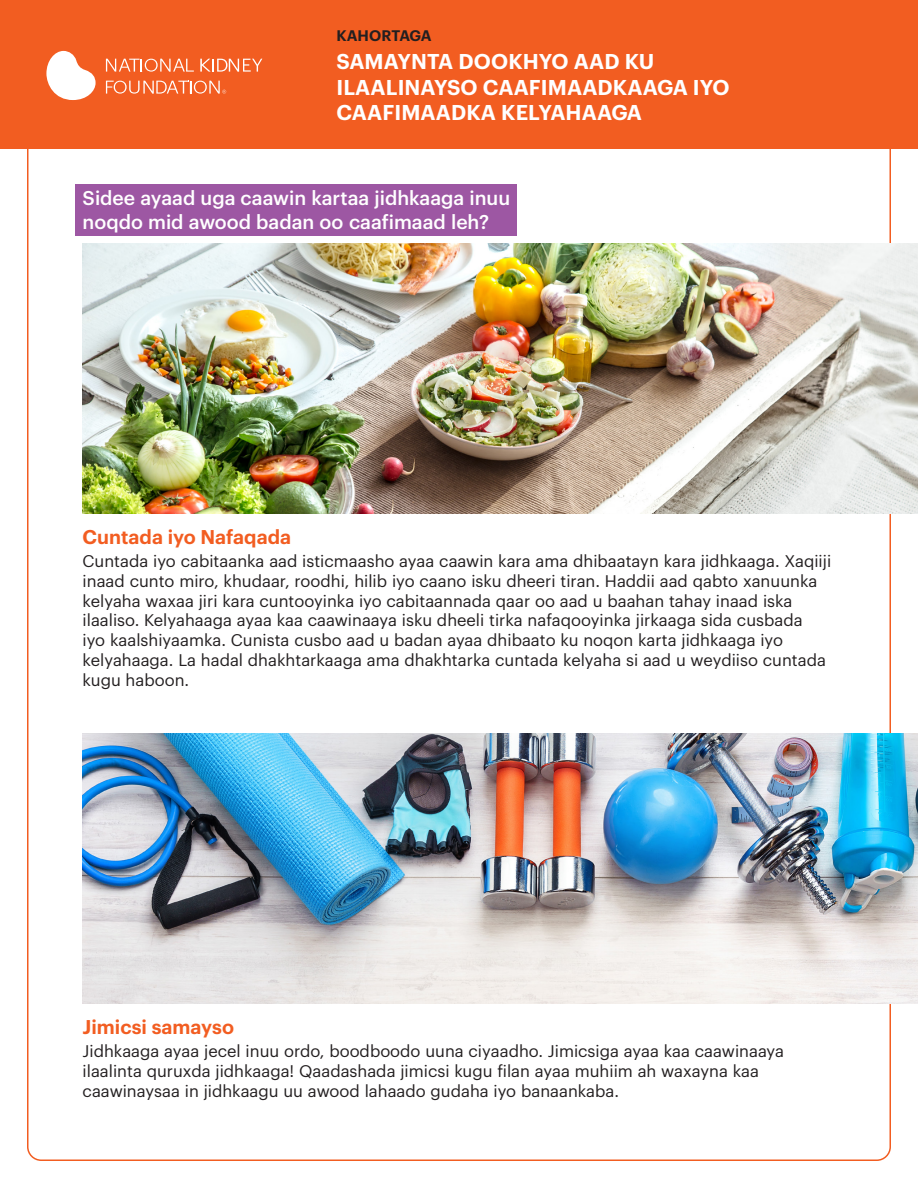
<style>
.page{position:relative;width:918px;height:1188px;background:#fff}
.page>*{position:absolute;margin:0;border:0;box-sizing:border-box;transform-origin:0 0}
.Title{font:600 21px/25.2px "Graphik";letter-spacing:.005em;color:#fff}
.Head1{font:500 19.5px/24px "Graphik";color:#fff}
.Head3{font:600 19.5px "Graphik";color:#f25d21}
.Body1{font:16.5px/19.8px "Graphik";color:#231f20}
.Eyebrow1{font:600 15px "Graphik";letter-spacing:-.005em;color:#231f20}
</style>
<div class="page">
<div style="left:76px;top:184px;width:441px;height:52px;background:#9d57a3"></div>
<img style="left:83px;top:244px;width:835px;height:270px">
<img style="left:83px;top:734px;width:835px;height:270px">
<div style="left:0;top:0;width:918px;height:148px;background:#f25d21"></div>
<svg style="left:46px;top:51px;width:50px;height:49px"></svg>
<svg style="left:106px;top:59px;width:88px;height:13px"></svg>
<svg style="left:200px;top:59px;width:62px;height:13px"></svg>
<svg style="left:106px;top:81px;width:120px;height:13px"></svg>
<p class="Eyebrow1" style="left:336px;top:24px;width:97px">KAHORTAGA</p>
<p class="Title" style="left:336px;top:47px;width:395px">SAMAYNTA DOOKHYO AAD KU<br>ILAALINAYSO CAAFIMAADKAAGA IYO<br>CAAFIMAADKA KELYAHAAGA</p>
<p class="Head1" style="left:83px;top:184px;width:429px">Sidee ayaad uga caawin kartaa jidhkaaga inuu noqdo mid awood badan oo caafimaad leh?</p>
<p class="Head3" style="left:83px;top:522px;width:210px">Cuntada iyo Nafaqada</p>
<p class="Body1" style="left:83px;top:550px;width:750px">Cuntada iyo cabitaanka aad isticmaasho ayaa caawin kara ama dhibaatayn kara jidhkaaga. Xaqiiji inaad cunto miro, khudaar, roodhi, hilib iyo caano isku dheeri tiran. Haddii aad qabto xanuunka kelyaha waxaa jiri kara cuntooyinka iyo cabitaannada qaar oo aad u baahan tahay inaad iska ilaaliso. Kelyahaaga ayaa kaa caawinaaya isku dheeli tirka nafaqooyinka jirkaaga sida cusbada<br>iyo kaalshiyaamka. Cunista cusbo aad u badan ayaa dhibaato ku noqon karta jidhkaaga iyo kelyahaaga. La hadal dhakhtarkaaga ama dhakhtarka cuntada kelyaha si aad u weydiiso cuntada kugu haboon.</p>
<p class="Head3" style="left:83px;top:1012px;width:153px">Jimicsi samayso</p>
<p class="Body1" style="left:83px;top:1040px;width:703px">Jidhkaaga ayaa jecel inuu ordo, boodboodo uuna ciyaadho. Jimicsiga ayaa kaa caawinaaya ilaalinta quruxda jidhkaaga! Qaadashada jimicsi kugu filan ayaa muhiim ah waxayna kaa caawinaysaa in jidhkaagu uu awood lahaado gudaha iyo banaankaba.</p>
</div>
